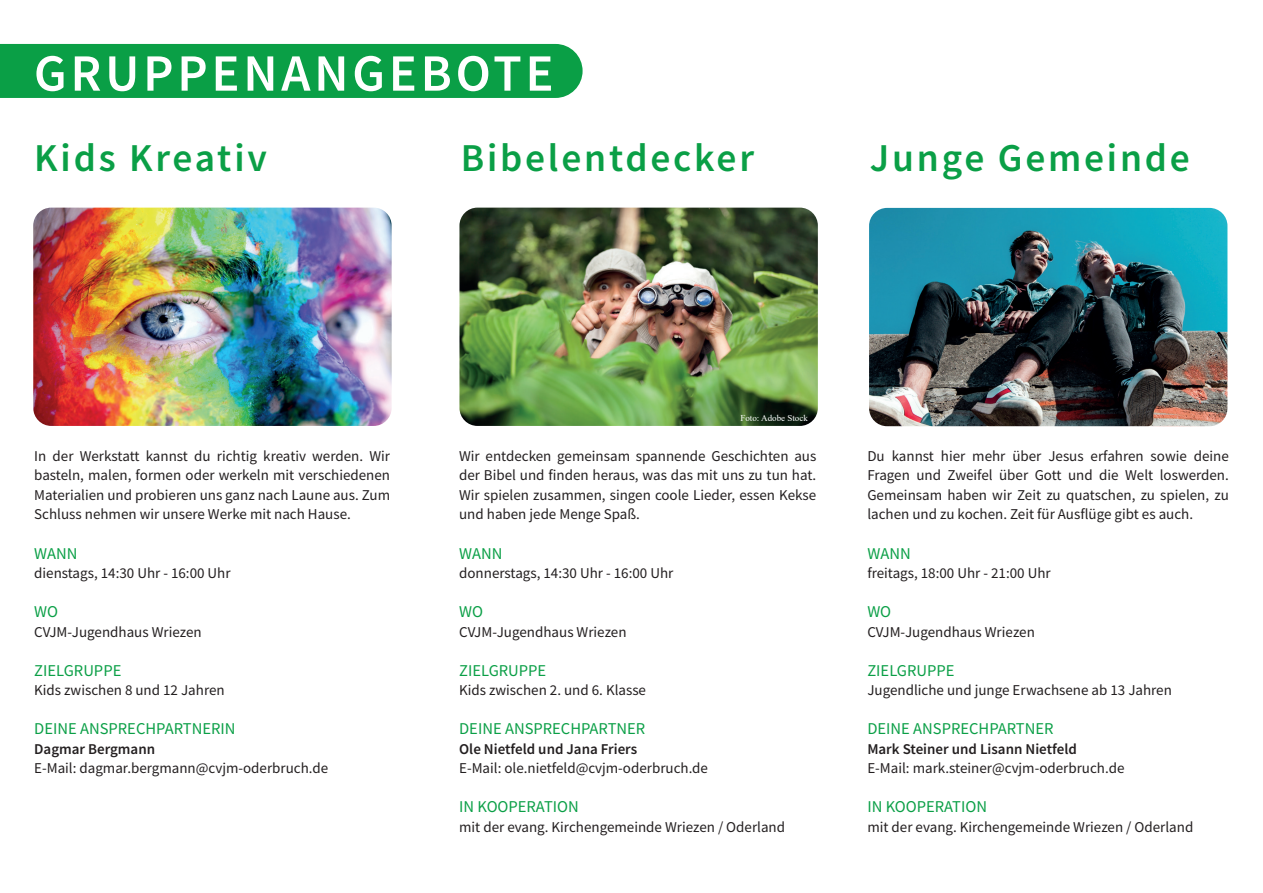
<style>
.page{position:relative;width:1263px;height:893px;background:#fff}
.page>*{position:absolute;margin:0;border:0;box-sizing:border-box;transform-origin:0 0}
.Kopfzeile_Seite{font:600 52.35px "Source Sans Pro";letter-spacing:.07em;color:#fff}
.Kopfzeile_Seite-2{font:600 39.45px "Source Sans Pro";letter-spacing:.07em;color:#0a9f46}
.t1{font:16.5px "Source Sans Pro";color:#0a9f46}
.t2{font:15px/19.5px "Source Sans Pro";color:#231f20;text-align:justify}
.t3{font:600 15px "Source Sans Pro";color:#231f20}
.t4{font:9px "Times New Roman";color:#fff}
</style>
<div class="page">
<img style="left:869px;top:208px;width:358px;height:218px">
<img style="left:33px;top:208px;width:359px;height:218px">
<img style="left:459px;top:208px;width:359px;height:218px">
<div style="left:0;top:44px;width:583px;height:54px;background:#0a9f46"></div>
<p class="Kopfzeile_Seite" style="left:34px;top:39px;width:521px">GRUPPENANGEBOTE</p>
<p class="Kopfzeile_Seite-2" style="left:34px;top:132px;width:234px">Kids Kreativ</p>
<p class="Kopfzeile_Seite-2" style="left:461px;top:132px;width:295px">Bibelentdecker</p>
<p class="Kopfzeile_Seite-2" style="left:870px;top:132px;width:321px">Junge Gemeinde</p>
<p class="t2" style="left:34px;top:446px;width:357px">In der Werkstatt kannst du richtig kreativ werden. Wir basteln, malen, formen oder werkeln mit verschiedenen Materialien und probieren uns ganz nach Laune aus. Zum Schluss nehmen wir unsere Werke mit nach Hause.</p>
<p class="t1" style="left:34px;top:542px;width:45px">WANN</p>
<p class="t2" style="left:34px;top:563px;width:198px">dienstags, 14:30 Uhr - 16:00 Uhr</p>
<p class="t1" style="left:34px;top:601px;width:25px">WO</p>
<p class="t2" style="left:34px;top:622px;width:169px">CVJM-Jugendhaus Wriezen</p>
<p class="t1" style="left:34px;top:659px;width:89px">ZIELGRUPPE</p>
<p class="t2" style="left:34px;top:680px;width:192px">Kids zwischen 8 und 12 Jahren</p>
<p class="t1" style="left:34px;top:718px;width:203px">DEINE ANSPRECHPARTNERIN</p>
<p class="t3" style="left:34px;top:739px;width:122px">Dagmar Bergmann</p>
<p class="t2" style="left:34px;top:758px;width:295px">E-Mail: dagmar.bergmann@cvjm-oderbruch.de</p>
<p class="t4" style="left:740px;top:412px;width:69px">Foto: Adobe Stock</p>
<p class="t2" style="left:459px;top:446px;width:359px">Wir entdecken gemeinsam spannende Geschichten aus der Bibel und finden heraus, was das mit uns zu tun hat.<br>Wir spielen zusammen, singen coole Lieder, essen Kekse und haben jede Menge Spaß.</p>
<p class="t1" style="left:459px;top:542px;width:45px">WANN</p>
<p class="t2" style="left:459px;top:563px;width:216px">donnerstags, 14:30 Uhr - 16:00 Uhr</p>
<p class="t1" style="left:459px;top:601px;width:25px">WO</p>
<p class="t2" style="left:459px;top:622px;width:169px">CVJM-Jugendhaus Wriezen</p>
<p class="t1" style="left:459px;top:659px;width:89px">ZIELGRUPPE</p>
<p class="t2" style="left:459px;top:680px;width:188px">Kids zwischen 2. und 6. Klasse</p>
<p class="t1" style="left:459px;top:718px;width:188px">DEINE ANSPRECHPARTNER</p>
<p class="t3" style="left:459px;top:739px;width:180px">Ole Nietfeld und Jana Friers</p>
<p class="t2" style="left:459px;top:758px;width:250px">E-Mail: ole.nietfeld@cvjm-oderbruch.de</p>
<p class="t1" style="left:459px;top:796px;width:121px">IN KOOPERATION</p>
<p class="t2" style="left:459px;top:817px;width:327px">mit der evang. Kirchengemeinde Wriezen / Oderland</p>
<p class="t2" style="left:867px;top:446px;width:363px">Du kannst hier mehr über Jesus erfahren sowie deine Fragen und Zweifel über Gott und die Welt loswerden.<br>Gemeinsam haben wir Zeit zu quatschen, zu spielen, zu lachen und zu kochen. Zeit für Ausflüge gibt es auch.</p>
<p class="t1" style="left:867px;top:542px;width:45px">WANN</p>
<p class="t2" style="left:867px;top:563px;width:185px">freitags, 18:00 Uhr - 21:00 Uhr</p>
<p class="t1" style="left:867px;top:601px;width:25px">WO</p>
<p class="t2" style="left:867px;top:622px;width:169px">CVJM-Jugendhaus Wriezen</p>
<p class="t1" style="left:867px;top:659px;width:89px">ZIELGRUPPE</p>
<p class="t2" style="left:867px;top:680px;width:306px">Jugendliche und junge Erwachsene ab 13 Jahren</p>
<p class="t1" style="left:867px;top:718px;width:188px">DEINE ANSPRECHPARTNER</p>
<p class="t3" style="left:867px;top:739px;width:211px">Mark Steiner und Lisann Nietfeld</p>
<p class="t2" style="left:867px;top:758px;width:259px">E-Mail: mark.steiner@cvjm-oderbruch.de</p>
<p class="t1" style="left:867px;top:796px;width:121px">IN KOOPERATION</p>
<p class="t2" style="left:867px;top:817px;width:327px">mit der evang. Kirchengemeinde Wriezen / Oderland</p>
</div>
